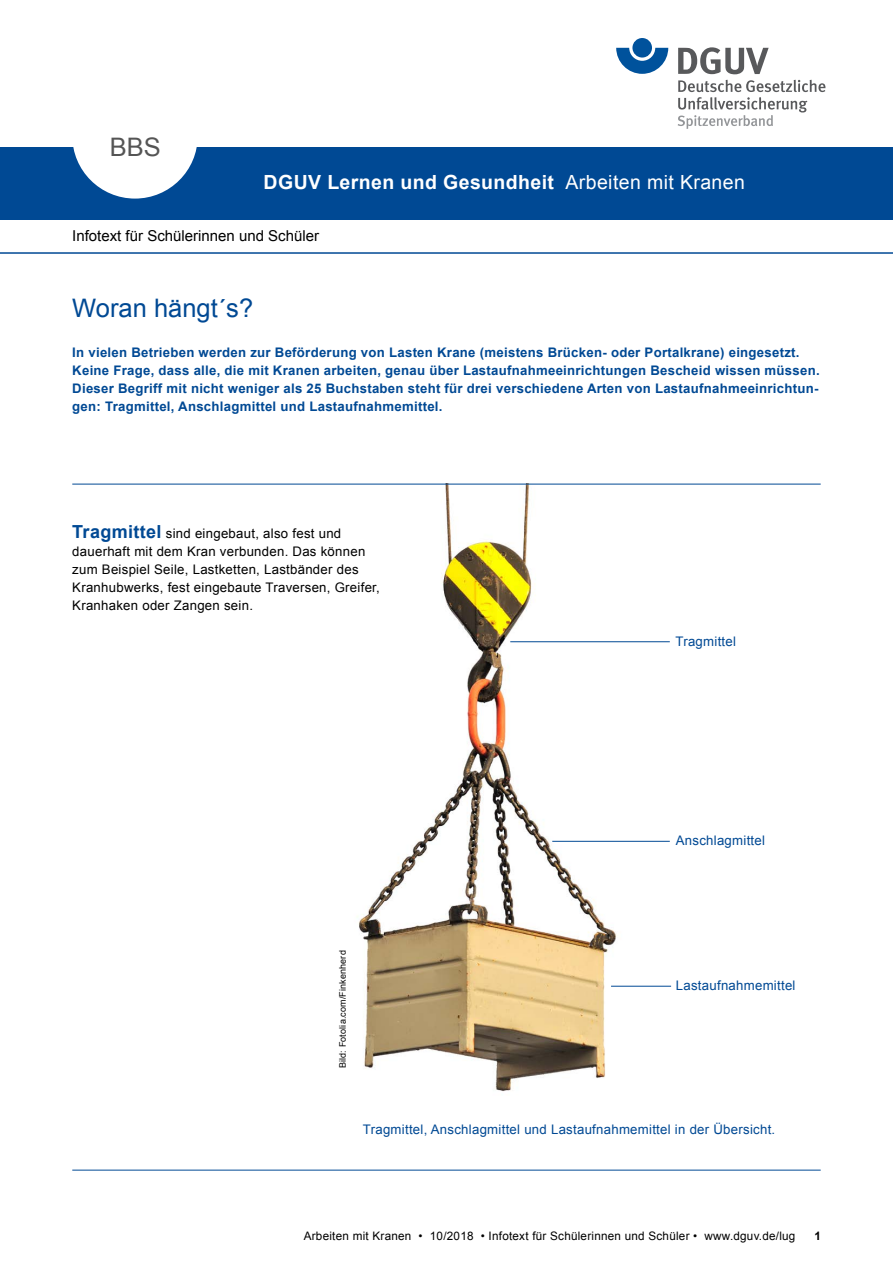
<style>
.page{position:relative;width:893px;height:1263px;background:#fff}
.page>*{position:absolute;margin:0;border:0;box-sizing:border-box;transform-origin:0 0}
.t1{font:25.5px "Arial";color:#004994}
.t2{font:25.5px "Arial";color:#555}
.t3{font:700 19.5px "Arial";letter-spacing:.02em;color:#fff}
.t4{font:15px "Arial";color:#000}
.t5{font:700 13.2px/18px "Arial";letter-spacing:.02em;color:#004994}
.t6{font:13.2px/18px "Arial";letter-spacing:.02em;color:#000}
.t7{font:13.2px "Arial";letter-spacing:.02em;color:#004994}
.t8{font:11.7px "Arial";letter-spacing:.02em;color:#000}
.t9{font:700 11.7px "Arial";color:#000}
.t10{font:9px "Arial";letter-spacing:.015em;color:#000}
.s1{font-weight:400}
.s2{font-weight:700;font-size:18px;color:#004994}
</style>
<div class="page">
<div style="left:0;top:147px;width:893px;height:73px;background:#004994"></div>
<svg style="left:73px;top:147px;width:124px;height:52px"></svg>
<svg style="left:616px;top:48px;width:52px;height:26px"></svg>
<div style="left:632px;top:38px;width:20px;height:20px;background:#00529c;border-radius:50%"></div>
<svg style="left:678px;top:47px;width:91px;height:27px"></svg>
<svg style="left:678px;top:80px;width:147px;height:49px"></svg>
<hr style="left:0;top:252px;width:893px;height:2px;background:#004994">
<img style="left:357px;top:485px;width:315px;height:606px">
<hr style="left:510px;top:641px;width:160px;height:1px;background:#004994">
<hr style="left:552px;top:841px;width:118px;height:1px;background:#004994">
<hr style="left:611px;top:986px;width:60px;height:1px;background:#004994">
<hr style="left:72px;top:484px;width:749px;height:1px;background:#004994">
<hr style="left:72px;top:1170px;width:749px;height:1px;background:#004994">
<h1 class="t2" style="left:110px;top:131px;width:53px">BBS</h1>
<h2 class="t3" style="left:264px;top:169px;width:483px">DGUV Lernen und Gesundheit <span class="s1">Arbeiten mit Kranen</span></h2>
<p class="t4" style="left:72px;top:225px;width:248px">Infotext für Schülerinnen und Schüler</p>
<h1 class="t1" style="left:72px;top:291px;width:182px">Woran hängt´s?</h1>
<p class="t5" style="left:72px;top:344px;width:749px">In vielen Betrieben werden zur Beförderung von Lasten Krane (meistens Brücken- oder Portalkrane) eingesetzt.<br>Keine Frage, dass alle, die mit Kranen arbeiten, genau über Lastaufnahmeeinrichtungen Bescheid wissen müssen.<br>Dieser Begriff mit nicht weniger als 25 Buchstaben steht für drei verschiedene Arten von Lastaufnahmeeinrichtun&shy;gen: Tragmittel, Anschlagmittel und Lastaufnahmemittel.</p>
<p class="t6" style="left:72px;top:524px;width:309px"><span class="s2">Tragmittel</span> sind eingebaut, also fest und dauerhaft mit dem Kran verbunden. Das können zum Beispiel Seile, Lastketten, Lastbänder des Kranhubwerks, fest eingebaute Traversen, Greifer, Kranhaken oder Zangen sein.</p>
<p class="t10" style="left:337px;top:1068px;width:119px;rotate:-90deg">Bild: Fotolia.com/Finkenherd</p>
<p class="t7" style="left:675px;top:633px;width:62px">Tragmittel</p>
<p class="t7" style="left:676px;top:832px;width:91px">Anschlagmittel</p>
<p class="t7" style="left:676px;top:976px;width:121px">Lastaufnahmemittel</p>
<p class="t7" style="left:363px;top:1121px;width:414px">Tragmittel, Anschlagmittel und Lastaufnahmemittel in der Übersicht.</p>
<p class="t8" style="left:304px;top:1228px;width:493px">Arbeiten mit Kranen • 10/2018 • Infotext für Schülerinnen und Schüler • www.dguv.de/lug</p>
<p class="t9" style="left:815px;top:1228px;width:8px">1</p>
</div>
